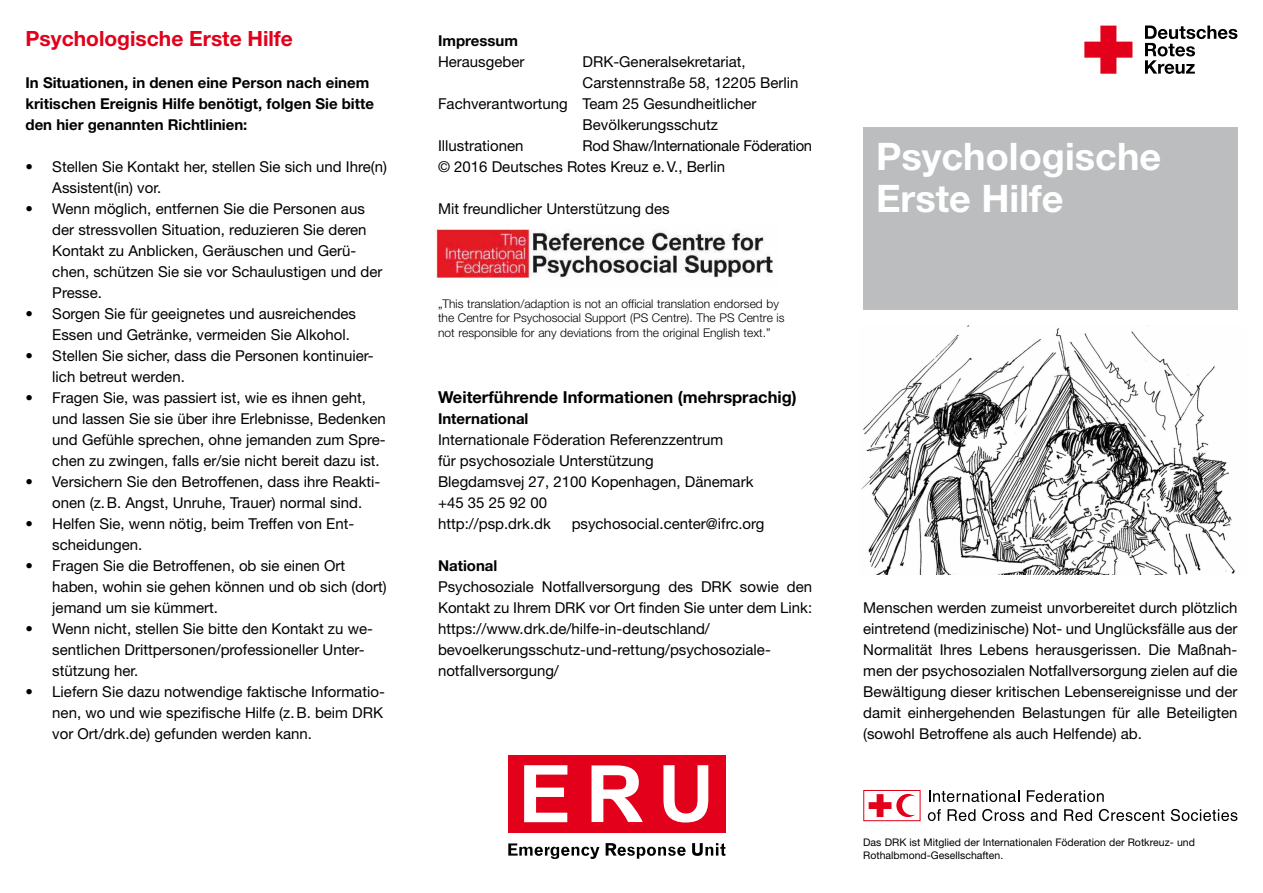
<style>
.page{position:relative;width:1263px;height:893px;background:#fff}
.page>*{position:absolute;margin:0;border:0;box-sizing:border-box;transform-origin:0 0}
.t1{font:700 37.95px/42px "Helvetica Neue LT";color:#fff}
.t2{font:700 21px "Helvetica Neue LT";color:#e2001a}
.t3{font:700 16.5px "Helvetica Neue LT";color:#000}
.t4{font:15px/21px "Helvetica Neue LT";color:#000}
.t5{font:700 15px/21px "Helvetica Neue LT";color:#000}
.t6{font:15px/21px "Helvetica Neue LT";letter-spacing:-.02em;color:#000}
.t7{font:300 12px/14.4px "Helvetica Neue LT";color:#000}
.t8{font:10.5px/12.6px "Helvetica Neue LT";color:#000}
</style>
<div class="page">
<div style="left:863px;top:128px;width:374px;height:182px;background:#bbbdbe"></div>
<svg style="left:1084px;top:26px;width:48px;height:48px"></svg>
<svg style="left:1145px;top:26px;width:92px;height:48px"></svg>
<img style="left:861px;top:325px;width:374px;height:250px">
<svg style="left:929px;top:790px;width:90px;height:12px"></svg>
<svg style="left:1027px;top:790px;width:77px;height:12px"></svg>
<svg style="left:928px;top:809px;width:13px;height:12px"></svg>
<svg style="left:947px;top:809px;width:28px;height:12px"></svg>
<svg style="left:982px;top:809px;width:42px;height:12px"></svg>
<svg style="left:1031px;top:809px;width:26px;height:12px"></svg>
<svg style="left:1064px;top:809px;width:28px;height:12px"></svg>
<svg style="left:1099px;top:809px;width:65px;height:12px"></svg>
<svg style="left:1171px;top:809px;width:66px;height:12px"></svg>
<svg style="left:869px;top:794px;width:46px;height:23px"></svg>
<div style="left:863px;top:790px;width:57px;height:31px;border:1px solid #e2001a"></div>
<img style="left:436px;top:229px;width:337px;height:49px">
<div style="left:508px;top:755px;width:217px;height:78px;background:#e2001a"></div>
<svg style="left:591px;top:765px;width:52px;height:57px"></svg>
<svg style="left:524px;top:765px;width:43px;height:57px"></svg>
<svg style="left:663px;top:765px;width:45px;height:57px"></svg>
<svg style="left:508px;top:843px;width:91px;height:16px"></svg>
<svg style="left:606px;top:843px;width:80px;height:16px"></svg>
<svg style="left:692px;top:843px;width:33px;height:13px"></svg>
<h2 class="t2" style="left:26px;top:26px;width:269px">Psychologische Erste Hilfe</h2>
<p class="t5" style="left:26px;top:72px;width:350px">In Situationen, in denen eine Person nach einem kritischen Ereignis Hilfe benötigt, folgen Sie bitte den hier genannten Richtlinien:</p>
<p class="t4" style="left:52px;top:156px;width:336px;text-indent:-27px">• Stellen Sie Kontakt her, stellen Sie sich und Ihre(n)<br>Assistent(in) vor.</p>
<p class="t4" style="left:52px;top:198px;width:332px;text-indent:-27px">• Wenn möglich, entfernen Sie die Personen aus der stressvollen Situation, reduzieren Sie deren Kontakt zu Anblicken, Geräuschen und Gerü&shy;chen, schützen Sie sie vor Schaulustigen und der Presse.</p>
<p class="t4" style="left:52px;top:303px;width:305px;text-indent:-27px">• Sorgen Sie für geeignetes und ausreichendes<br>Essen und Getränke, vermeiden Sie Alkohol.</p>
<p class="t4" style="left:52px;top:345px;width:323px;text-indent:-27px">• Stellen Sie sicher, dass die Personen kontinuier&shy;lich betreut werden.</p>
<p class="t4" style="left:52px;top:387px;width:335px;text-indent:-27px">• Fragen Sie, was passiert ist, wie es ihnen geht, und lassen Sie sie über ihre Erlebnisse, Bedenken und Gefühle sprechen, ohne jemanden zum Spre&shy;chen zu zwingen, falls er/sie nicht bereit dazu ist.</p>
<p class="t4" style="left:26px;top:471px;width:356px;text-align:center">• Versichern Sie den Betroffenen, dass ihre Reakti&shy;onen (z.B. Angst, Unruhe, Trauer) normal sind.</p>
<p class="t4" style="left:52px;top:513px;width:304px;text-indent:-27px">• Helfen Sie, wenn nötig, beim Treffen von Ent&shy;scheidungen.</p>
<p class="t4" style="left:52px;top:555px;width:336px;text-indent:-27px">• Fragen Sie die Betroffenen, ob sie einen Ort haben, wohin sie gehen können und ob sich (dort) jemand um sie kümmert.</p>
<p class="t4" style="left:52px;top:618px;width:322px;text-indent:-27px">• Wenn nicht, stellen Sie bitte den Kontakt zu we&shy;sentlichen Drittpersonen/professioneller Unter&shy;stützung her.</p>
<p class="t4" style="left:52px;top:681px;width:334px;text-align:justify;text-indent:-27px">• Liefern Sie dazu notwendige faktische Informatio&shy;nen, wo und wie spezifische Hilfe (z.B. beim DRK vor Ort/drk.de) gefunden werden kann.</p>
<p class="t5" style="left:438px;top:30px;width:81px">Impressum</p>
<p class="t4" style="left:438px;top:51px;width:88px">Herausgeber</p>
<p class="t4" style="left:583px;top:51px;width:165px">DRK-Generalsekretariat,</p>
<p class="t4" style="left:583px;top:72px;width:217px">Carstennstraße 58, 12205 Berlin</p>
<p class="t4" style="left:438px;top:93px;width:320px">Fachverantwortung Team 25 Gesundheitlicher</p>
<p class="t4" style="left:583px;top:114px;width:137px">Bevölkerungsschutz</p>
<p class="t4" style="left:438px;top:135px;width:87px">Illustrationen</p>
<p class="t6" style="left:438px;top:135px;width:376px;text-indent:145px">Rod Shaw/Internationale Föderation © 2016 Deutsches Rotes Kreuz e.V., Berlin</p>
<p class="t4" style="left:438px;top:198px;width:233px">Mit freundlicher Unterstützung des</p>
<p class="t7" style="left:438px;top:296px;width:348px">„This translation/adaption is not an official translation endorsed by the Centre for Psychosocial Support (PS Centre). The PS Centre is not responsible for any deviations from the original English text.”</p>
<p class="t3" style="left:438px;top:387px;width:360px">Weiterführende Informationen (mehrsprachig)</p>
<p class="t5" style="left:438px;top:408px;width:92px">International</p>
<p class="t4" style="left:438px;top:429px;width:317px">Internationale Föderation Referenzzentrum<br>für psychosoziale Unterstützung<br>Blegdamsvej 27, 2100 Kopenhagen, Dänemark +45 35 25 92 00<br>http://psp.drk.dk</p>
<p class="t4" style="left:572px;top:513px;width:194px">psychosocial.center@ifrc.org</p>
<p class="t5" style="left:438px;top:555px;width:61px">National</p>
<p class="t4" style="left:438px;top:576px;width:376px">Psychosoziale Notfallversorgung des DRK sowie den Kontakt zu Ihrem DRK vor Ort finden Sie unter dem Link: https://www.drk.de/hilfe-in-deutschland/ bevoelkerungsschutz-und-rettung/psychosoziale&shy;notfallversorgung/</p>
<h1 class="t1" style="left:876px;top:135px;width:287px">Psychologische<br>Erste Hilfe</h1>
<p class="t4" style="left:863px;top:597px;width:376px;text-align:justify">Menschen werden zumeist unvorbereitet durch plötzlich eintretend (medizinische) Not- und Unglücksfälle aus der Normalität Ihres Lebens herausgerissen. Die Maßnah&shy;men der psychosozialen Notfallversorgung zielen auf die Bewältigung dieser kritischen Lebensereignisse und der damit einhergehenden Belastungen für alle Beteiligten (sowohl Betroffene als auch Helfende) ab.</p>
<p class="t8" style="left:863px;top:836px;width:333px">Das DRK ist Mitglied der Internationalen Föderation der Rotkreuz- und<br>Rothalbmond-Gesellschaften.</p>
</div>
